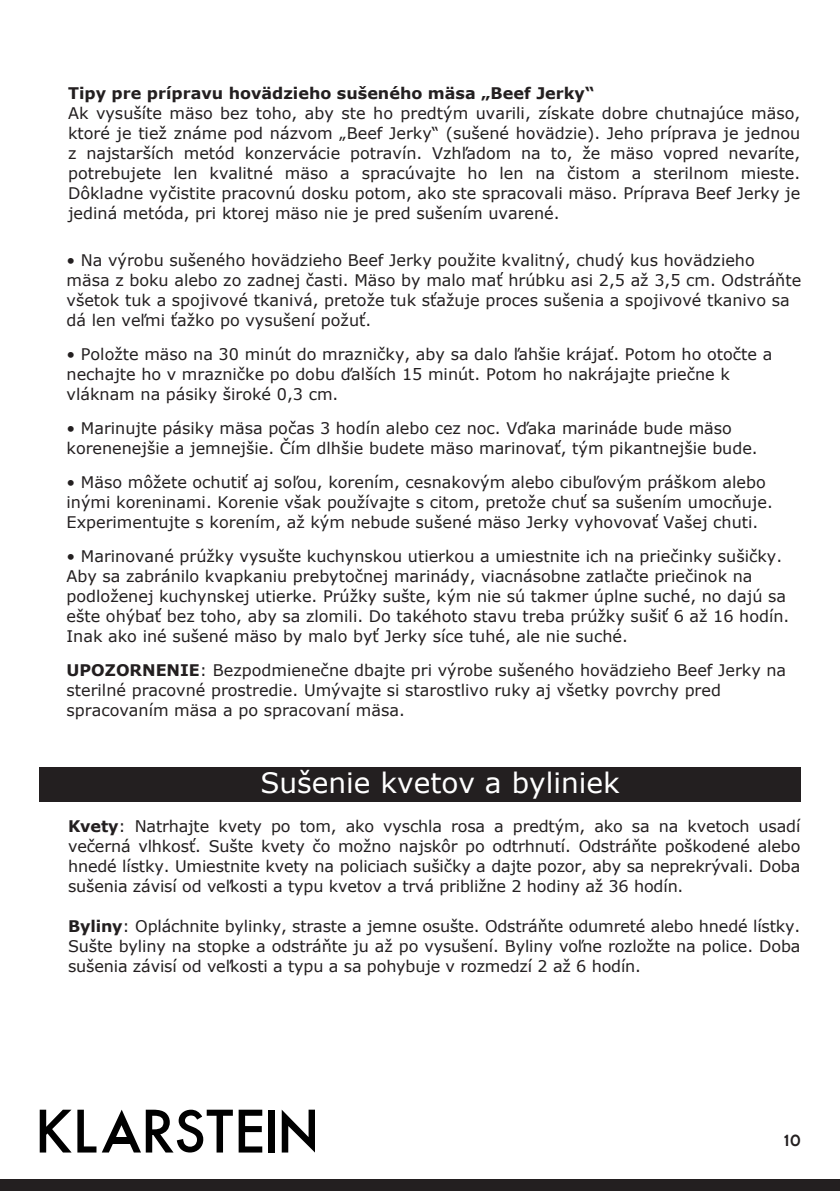
<style>
.page{position:relative;width:840px;height:1191px;background:#fff}
.page>*{position:absolute;margin:0;border:0;box-sizing:border-box;transform-origin:0 0}
.t1{font:28px "Verdana";color:#fff}
.t2{font:16px/20px "Verdana";color:#231f20}
.t3{font:700 16px "Verdana";color:#231f20}
.t4{font:700 16px "Cabin";color:#231f20}
.s1{font-weight:700}
</style>
<div class="page">
<div style="left:0;top:1179px;width:839px;height:12px;background:#231f20"></div>
<svg style="left:40px;top:1109px;width:56px;height:43px"></svg>
<div style="left:268px;top:1109px;width:7px;height:43px;background:#000"></div>
<svg style="left:102px;top:1109px;width:160px;height:43px"></svg>
<div style="left:110px;top:1137px;width:23px;height:6px;background:#000"></div>
<svg style="left:281px;top:1109px;width:34px;height:43px"></svg>
<div style="left:39px;top:767px;width:761px;height:35px;background:#231f20"></div>
<p class="t3" style="left:68px;top:81px;width:527px">Tipy pre prípravu hovädzieho sušeného mäsa „Beef Jerky“</p>
<p class="t2" style="left:68px;top:103px;width:733px;text-align:justify">Ak vysušíte mäso bez toho, aby ste ho predtým uvarili, získate dobre chutnajúce mäso, ktoré je tiež známe pod názvom „Beef Jerky“ (sušené hovädzie). Jeho príprava je jednou z najstarších metód konzervácie potravín. Vzhľadom na to, že mäso vopred nevaríte, potrebujete len kvalitné mäso a spracúvajte ho len na čistom a sterilnom mieste.<br>Dôkladne vyčistite pracovnú dosku potom, ako ste spracovali mäso. Príprava Beef Jerky je jediná metóda, pri ktorej mäso nie je pred sušením uvarené.</p>
<p class="t2" style="left:66px;top:250px;width:735px">• Na výrobu sušeného hovädzieho Beef Jerky použite kvalitný, chudý kus hovädzieho mäsa z boku alebo zo zadnej časti. Mäso by malo mať hrúbku asi 2,5 až 3,5 cm. Odstráňte všetok tuk a spojivové tkanivá, pretože tuk sťažuje proces sušenia a spojivové tkanivo sa dá len veľmi ťažko po vysušení požuť.</p>
<p class="t2" style="left:66px;top:344px;width:706px">• Položte mäso na 30 minút do mrazničky, aby sa dalo ľahšie krájať. Potom ho otočte a nechajte ho v mrazničke po dobu ďalších 15 minút. Potom ho nakrájajte priečne k vláknam na pásiky široké 0,3 cm.</p>
<p class="t2" style="left:66px;top:418px;width:692px">• Marinujte pásiky mäsa počas 3 hodín alebo cez noc. Vďaka marináde bude mäso korenenejšie a jemnejšie. Čím dlhšie budete mäso marinovať, tým pikantnejšie bude.</p>
<p class="t2" style="left:66px;top:472px;width:707px">• Mäso môžete ochutiť aj soľou, korením, cesnakovým alebo cibuľovým práškom alebo inými koreninami. Korenie však používajte s citom, pretože chuť sa sušením umocňuje.<br>Experimentujte s korením, až kým nebude sušené mäso Jerky vyhovovať Vašej chuti.</p>
<p class="t2" style="left:66px;top:546px;width:724px">• Marinované prúžky vysušte kuchynskou utierkou a umiestnite ich na priečinky sušičky.<br>Aby sa zabránilo kvapkaniu prebytočnej marinády, viacnásobne zatlačte priečinok na podloženej kuchynskej utierke. Prúžky sušte, kým nie sú takmer úplne suché, no dajú sa ešte ohýbať bez toho, aby sa zlomili. Do takéhoto stavu treba prúžky sušiť 6 až 16 hodín.<br>Inak ako iné sušené mäso by malo byť Jerky síce tuhé, ale nie suché.</p>
<p class="t2" style="left:66px;top:660px;width:720px"><span class="s1">UPOZORNENIE</span>: Bezpodmienečne dbajte pri výrobe sušeného hovädzieho Beef Jerky na sterilné pracovné prostredie. Umývajte si starostlivo ruky aj všetky povrchy pred spracovaním mäsa a po spracovaní mäsa.</p>
<h1 class="t1" style="left:260px;top:763px;width:361px">Sušenie kvetov a byliniek</h1>
<p class="t2" style="left:68px;top:815px;width:733px;text-align:justify"><span class="s1">Kvety</span>: Natrhajte kvety po tom, ako vyschla rosa a predtým, ako sa na kvetoch usadí večerná vlhkosť. Sušte kvety čo možno najskôr po odtrhnutí. Odstráňte poškodené alebo hnedé lístky. Umiestnite kvety na policiach sušičky a dajte pozor, aby sa neprekrývali. Doba sušenia závisí od veľkosti a typu kvetov a trvá približne 2 hodiny až 36 hodín.</p>
<p class="t2" style="left:68px;top:915px;width:733px;text-align:justify"><span class="s1">Byliny</span>: Opláchnite bylinky, straste a jemne osušte. Odstráňte odumreté alebo hnedé lístky.<br>Sušte byliny na stopke a odstráňte ju až po vysušení. Byliny voľne rozložte na police. Doba sušenia závisí od veľkosti a typu a sa pohybuje v rozmedzí 2 až 6 hodín.</p>
<p class="t4" style="left:783px;top:1130px;width:19px">10</p>
</div>
